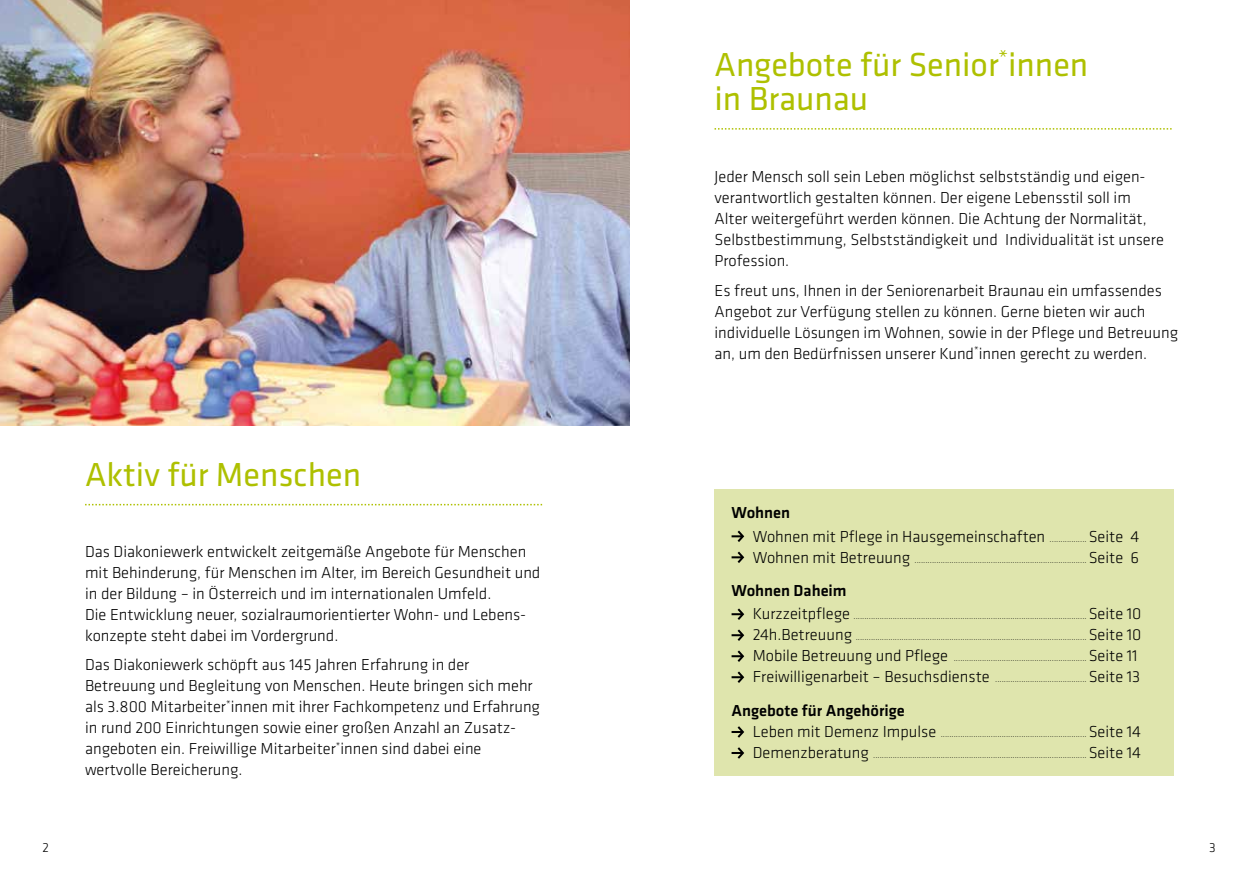
<style>
.page{position:relative;width:1259px;height:893px;background:#fff}
.page>*{position:absolute;margin:0;border:0;box-sizing:border-box;transform-origin:0 0}
.t1{font:34.5px/34.5px "Klavika Basic";color:#aec000}
.t2{font:300 16.5px/21px "Klavika Basic";color:#000}
.t3{font:500 16.5px "Klavika Basic";color:#000}
.t4{font:300 13.5px "Klavika Basic";color:#000}
.t5{font:300 9px "Klavika Basic";color:#000}
.s1{font-weight:500}
.s2{font-size:9px}
.s3{font-size:16.5px}
</style>
<div class="page">
<svg style="left:85px;top:504px;width:457px;height:1px"></svg>
<svg style="left:714px;top:128px;width:457px;height:2px"></svg>
<div style="left:714px;top:489px;width:460px;height:286px;background:#dfe5ad"></div>
<svg style="left:731px;top:531px;width:13px;height:11px"></svg>
<svg style="left:731px;top:552px;width:13px;height:11px"></svg>
<svg style="left:731px;top:608px;width:13px;height:12px"></svg>
<svg style="left:731px;top:629px;width:13px;height:12px"></svg>
<svg style="left:731px;top:650px;width:13px;height:12px"></svg>
<svg style="left:731px;top:671px;width:13px;height:12px"></svg>
<svg style="left:731px;top:726px;width:13px;height:12px"></svg>
<svg style="left:731px;top:747px;width:13px;height:12px"></svg>
<img style="left:0;top:0;width:629px;height:425px">
<h1 class="t1" style="left:714px;top:46px;width:375px">Angebote für Senior<sup>*</sup>innen in Braunau</h1>
<h1 class="t1" style="left:85px;top:456px;width:277px">Aktiv für Menschen</h1>
<p class="t2" style="left:85px;top:540px;width:457px">Das Diakoniewerk entwickelt zeitgemäße Angebote für Menschen mit Behinderung, für Menschen im Alter, im Bereich Gesundheit und in der Bildung – in Österreich und im internationalen Umfeld.<br>Die Entwicklung neuer, sozialraumorientierter Wohn- und Lebens&shy;konzepte steht dabei im Vordergrund.</p>
<p class="t2" style="left:85px;top:654px;width:456px">Das Diakoniewerk schöpft aus 145 Jahren Erfahrung in der Betreuung und Begleitung von Menschen. Heute bringen sich mehr als 3.800 Mitarbeiter<sup>*</sup>innen mit ihrer Fachkompetenz und Erfahrung in rund 200 Einrichtungen sowie einer großen Anzahl an Zusatz&shy;angeboten ein. Freiwillige Mitarbeiter<sup>*</sup>innen sind dabei eine wertvolle Bereicherung.</p>
<p class="t2" style="left:714px;top:166px;width:451px">Jeder Mensch soll sein Leben möglichst selbstständig und eigen&shy;verantwortlich gestalten können. Der eigene Lebensstil soll im Alter weitergeführt werden können. Die Achtung der Normalität, Selbstbestimmung, Selbstständigkeit und Individualität ist unsere Profession.</p>
<p class="t2" style="left:714px;top:280px;width:465px">Es freut uns, Ihnen in der Seniorenarbeit Braunau ein umfassendes Angebot zur Verfügung stellen zu können. Gerne bieten wir auch individuelle Lösungen im Wohnen, sowie in der Pflege und Betreuung an, um den Bedürfnissen unserer Kund<sup>*</sup>innen gerecht zu werden.</p>
<p class="t2" style="left:753px;top:501px;width:388px;line-height:23.1px;text-indent:-21px"><span class="s1">Wohnen<br></span>Wohnen mit Pflege in Hausgemeinschaften <span class="s2">.................</span> Seite 4</p>
<p class="t5" style="left:753px;top:554px;width:388px"><span class="s3">Wohnen mit Betreuung</span> ............................................................................... <span class="s3">Seite 6</span></p>
<p class="t3" style="left:731px;top:580px;width:117px">Wohnen Daheim</p>
<p class="t5" style="left:753px;top:611px;width:390px"><span class="s3">Kurzzeitpflege</span> ........................................................................................................... <span class="s3">Seite 10</span></p>
<p class="t5" style="left:753px;top:632px;width:390px"><span class="s3">24h.Betreuung</span> .......................................................................................................... <span class="s3">Seite 10</span></p>
<p class="t5" style="left:753px;top:653px;width:386px"><span class="s3">Mobile Betreuung und Pflege</span> ............................................................. <span class="s3">Seite 11</span></p>
<p class="t5" style="left:753px;top:674px;width:389px"><span class="s3">Freiwilligenarbeit – Besuchsdienste</span> .......................................... <span class="s3">Seite 13</span></p>
<p class="t3" style="left:731px;top:699px;width:175px">Angebote für Angehörige</p>
<p class="t5" style="left:753px;top:729px;width:390px"><span class="s3">Leben mit Demenz Impulse</span> ................................................................... <span class="s3">Seite 14</span></p>
<p class="t5" style="left:753px;top:750px;width:390px"><span class="s3">Demenzberatung</span> .................................................................................................. <span class="s3">Seite 14</span></p>
<p class="t4" style="left:43px;top:839px;width:8px">2</p>
<p class="t4" style="left:1209px;top:839px;width:8px">3</p>
</div>
